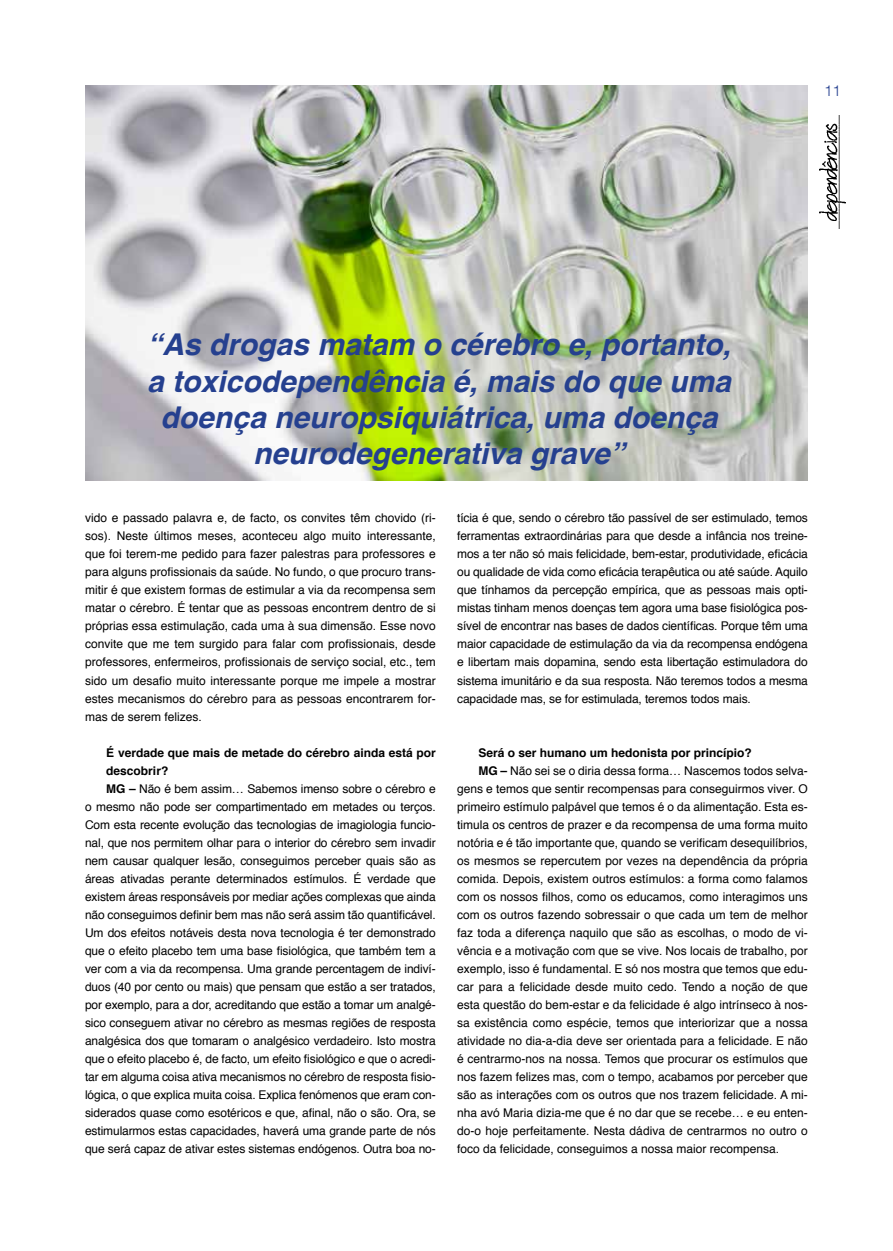
<style>
.page{position:relative;width:893px;height:1251px;background:#fff}
.page>*{position:absolute;margin:0;border:0;box-sizing:border-box;transform-origin:0 0}
.t1{font:italic 700 30px/36px "Helvetica";color:#25408f;text-align:center}
.t2{font:300 15px "Helvetica";color:#25408f}
.t3{font:12px/18px "Helvetica";letter-spacing:-.01em;color:#000;text-align:justify}
.t4{font:700 12px "Helvetica";color:#000}
.s1{font-weight:700}
</style>
<div class="page">
<img style="left:820px;top:115px;width:25px;height:113px">
<img style="left:85px;top:85px;width:723px;height:395px">
<p class="t2" style="left:824px;top:78px;width:18px">11</p>
<h1 class="t1" style="left:147px;top:327px;width:585px">“As drogas matam o cérebro e, portanto, a toxicodependência é, mais do que uma doença neuropsiquiátrica, uma doença neurodegenerativa grave”</h1>
<p class="t3" style="left:85px;top:509px;width:352px">vido e passado palavra e, de facto, os convites têm chovido (ri&shy;sos). Neste últimos meses, aconteceu algo muito interessante, que foi terem-me pedido para fazer palestras para professores e para alguns profissionais da saúde. No fundo, o que procuro trans&shy;mitir é que existem formas de estimular a via da recompensa sem matar o cérebro. É tentar que as pessoas encontrem dentro de si próprias essa estimulação, cada uma à sua dimensão. Esse novo convite que me tem surgido para falar com profissionais, desde professores, enfermeiros, profissionais de serviço social, etc., tem sido um desafio muito interessante porque me impele a mostrar estes mecanismos do cérebro para as pessoas encontrarem for&shy;mas de serem felizes.</p>
<p class="t4" style="left:106px;top:742px;width:331px">É verdade que mais de metade do cérebro ainda está por</p>
<p class="t4" style="left:106px;top:760px;width:64px">descobrir?</p>
<p class="t3" style="left:106px;top:779px;width:331px"><span class="s1">MG –</span> Não é bem assim… Sabemos imenso sobre o cérebro e</p>
<p class="t3" style="left:85px;top:797px;width:352px">o mesmo não pode ser compartimentado em metades ou terços.</p>
<p class="t3" style="left:85px;top:815px;width:352px">Com esta recente evolução das tecnologias de imagiologia funcio-</p>
<p class="t3" style="left:85px;top:833px;width:352px">nal, que nos permitem olhar para o interior do cérebro sem invadir</p>
<p class="t3" style="left:85px;top:851px;width:352px">nem causar qualquer lesão, conseguimos perceber quais são as</p>
<p class="t3" style="left:85px;top:869px;width:352px">áreas ativadas perante determinados estímulos. É verdade que</p>
<p class="t3" style="left:85px;top:887px;width:352px">existem áreas responsáveis por mediar ações complexas que ainda</p>
<p class="t3" style="left:85px;top:905px;width:352px">não conseguimos definir bem mas não será assim tão quantificável.</p>
<p class="t3" style="left:85px;top:923px;width:352px">Um dos efeitos notáveis desta nova tecnologia é ter demonstrado</p>
<p class="t3" style="left:85px;top:941px;width:352px">que o efeito placebo tem uma base fisiológica, que também tem a</p>
<p class="t3" style="left:85px;top:959px;width:352px">ver com a via da recompensa. Uma grande percentagem de indiví-</p>
<p class="t3" style="left:85px;top:977px;width:352px">duos (40 por cento ou mais) que pensam que estão a ser tratados,</p>
<p class="t3" style="left:85px;top:995px;width:352px">por exemplo, para a dor, acreditando que estão a tomar um analgé-</p>
<p class="t3" style="left:85px;top:1013px;width:352px">sico conseguem ativar no cérebro as mesmas regiões de resposta</p>
<p class="t3" style="left:85px;top:1031px;width:352px">analgésica dos que tomaram o analgésico verdadeiro. Isto mostra</p>
<p class="t3" style="left:85px;top:1049px;width:352px">que o efeito placebo é, de facto, um efeito fisiológico e que o acredi-</p>
<p class="t3" style="left:85px;top:1067px;width:352px">tar em alguma coisa ativa mecanismos no cérebro de resposta fisio-</p>
<p class="t3" style="left:85px;top:1085px;width:352px">lógica, o que explica muita coisa. Explica fenómenos que eram con-</p>
<p class="t3" style="left:85px;top:1103px;width:352px">siderados quase como esotéricos e que, afinal, não o são. Ora, se</p>
<p class="t3" style="left:85px;top:1121px;width:352px">estimularmos estas capacidades, haverá uma grande parte de nós</p>
<p class="t3" style="left:85px;top:1139px;width:352px">que será capaz de ativar estes sistemas endógenos. Outra boa no-</p>
<p class="t3" style="left:457px;top:509px;width:352px">tícia é que, sendo o cérebro tão passível de ser estimulado, temos ferramentas extraordinárias para que desde a infância nos treine&shy;mos a ter não só mais felicidade, bem-estar, produtividade, eficácia ou qualidade de vida como eficácia terapêutica ou até saúde. Aquilo que tínhamos da percepção empírica, que as pessoas mais opti&shy;mistas tinham menos doenças tem agora uma base fisiológica pos&shy;sível de encontrar nas bases de dados científicas. Porque têm uma maior capacidade de estimulação da via da recompensa endógena e libertam mais dopamina, sendo esta libertação estimuladora do sistema imunitário e da sua resposta. Não teremos todos a mesma capacidade mas, se for estimulada, teremos todos mais.</p>
<p class="t4" style="left:478px;top:742px;width:275px">Será o ser humano um hedonista por princípio?</p>
<p class="t3" style="left:478px;top:761px;width:331px"><span class="s1">MG –</span> Não sei se o diria dessa forma… Nascemos todos selva-</p>
<p class="t3" style="left:457px;top:779px;width:352px">gens e temos que sentir recompensas para conseguirmos viver. O</p>
<p class="t3" style="left:457px;top:797px;width:352px">primeiro estímulo palpável que temos é o da alimentação. Esta es-</p>
<p class="t3" style="left:457px;top:815px;width:352px">timula os centros de prazer e da recompensa de uma forma muito</p>
<p class="t3" style="left:457px;top:833px;width:352px">notória e é tão importante que, quando se verificam desequilíbrios,</p>
<p class="t3" style="left:457px;top:851px;width:352px">os mesmos se repercutem por vezes na dependência da própria</p>
<p class="t3" style="left:457px;top:869px;width:352px">comida. Depois, existem outros estímulos: a forma como falamos</p>
<p class="t3" style="left:457px;top:887px;width:352px">com os nossos filhos, como os educamos, como interagimos uns</p>
<p class="t3" style="left:457px;top:905px;width:352px">com os outros fazendo sobressair o que cada um tem de melhor</p>
<p class="t3" style="left:457px;top:923px;width:352px">faz toda a diferença naquilo que são as escolhas, o modo de vi-</p>
<p class="t3" style="left:457px;top:941px;width:352px">vência e a motivação com que se vive. Nos locais de trabalho, por</p>
<p class="t3" style="left:457px;top:959px;width:352px">exemplo, isso é fundamental. E só nos mostra que temos que edu-</p>
<p class="t3" style="left:457px;top:977px;width:352px">car para a felicidade desde muito cedo. Tendo a noção de que</p>
<p class="t3" style="left:457px;top:995px;width:352px">esta questão do bem-estar e da felicidade é algo intrínseco à nos-</p>
<p class="t3" style="left:457px;top:1013px;width:352px">sa existência como espécie, temos que interiorizar que a nossa</p>
<p class="t3" style="left:457px;top:1031px;width:352px">atividade no dia-a-dia deve ser orientada para a felicidade. E não</p>
<p class="t3" style="left:457px;top:1049px;width:352px">é centrarmo-nos na nossa. Temos que procurar os estímulos que</p>
<p class="t3" style="left:457px;top:1067px;width:352px">nos fazem felizes mas, com o tempo, acabamos por perceber que</p>
<p class="t3" style="left:457px;top:1085px;width:352px">são as interações com os outros que nos trazem felicidade. A mi-</p>
<p class="t3" style="left:457px;top:1103px;width:352px">nha avó Maria dizia-me que é no dar que se recebe… e eu enten-</p>
<p class="t3" style="left:457px;top:1121px;width:352px">do-o hoje perfeitamente. Nesta dádiva de centrarmos no outro o</p>
<p class="t3" style="left:457px;top:1139px;width:324px">foco da felicidade, conseguimos a nossa maior recompensa.</p>
</div>
